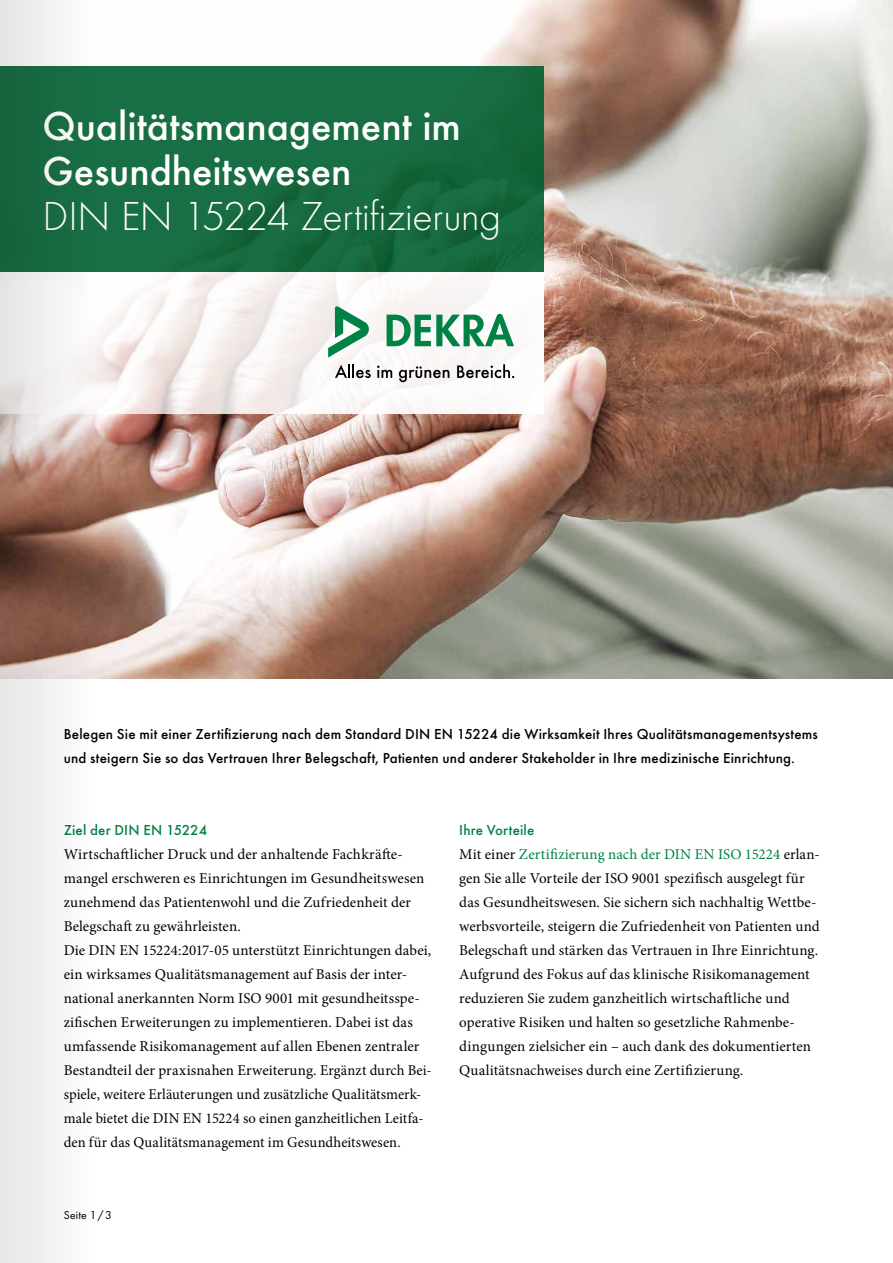
<style>
.page{position:relative;width:893px;height:1263px;background:#fff}
.page>*{position:absolute;margin:0;border:0;box-sizing:border-box;transform-origin:0 0}
.t1{font:500 42px/45px "Futura";color:#fff}
.t2{font:300 42px "Futura";letter-spacing:-.01em;color:#fff}
.t3{font:15px/24px "Minion Pro";letter-spacing:.005em;color:#000}
.t4{font:500 15px/24px "Futura";letter-spacing:.01em;color:#000}
.t5{font:500 15px "Futura";letter-spacing:.01em;color:#008244}
.t6{font:12px "Futura Boo";letter-spacing:.015em;color:#000}
.s1{color:#008244}
</style>
<div class="page">
<img style="left:96px;top:0;width:797px;height:679px">
<div style="left:0;top:67px;width:544px;height:205px;background:linear-gradient(to bottom,#196f44,#16693e)"></div>
<svg style="left:96px;top:272px;width:448px;height:142px"></svg>
<svg style="left:387px;top:314px;width:127px;height:32px"></svg>
<svg style="left:328px;top:306px;width:41px;height:52px"></svg>
<svg style="left:335px;top:364px;width:36px;height:14px"></svg>
<svg style="left:377px;top:366px;width:15px;height:12px"></svg>
<svg style="left:399px;top:366px;width:50px;height:16px"></svg>
<svg style="left:457px;top:364px;width:57px;height:14px"></svg>
<svg style="left:0;top:0;width:96px;height:1263px"></svg>
<h1 class="t1" style="left:43px;top:100px;width:420px">Qualitätsmanagement im<br>Gesundheitswesen</h1>
<h1 class="t2" style="left:43px;top:189px;width:460px">DIN EN 15224 Zertifizierung</h1>
<p class="t4" style="left:64px;top:720px;width:756px">Belegen Sie mit einer Zertifizierung nach dem Standard DIN EN 15224 die Wirksamkeit Ihres Qualitätsmanagementsystems und steigern Sie so das Vertrauen Ihrer Belegschaft, Patienten und anderer Stakeholder in Ihre medizinische Einrichtung.</p>
<p class="t5" style="left:64px;top:818px;width:145px">Ziel der DIN EN 15224</p>
<p class="t3" style="left:64px;top:842px;width:369px">Wirtschaftlicher Druck und der anhaltende Fachkräfte&shy;mangel erschweren es Einrichtungen im Gesundheitswesen zunehmend das Patientenwohl und die Zufriedenheit der Belegschaft zu gewährleisten.<br>Die DIN EN 15224:2017-05 unterstützt Einrichtungen dabei, ein wirksames Qualitätsmanagement auf Basis der inter&shy;national anerkannten Norm ISO 9001 mit gesundheitsspe&shy;zifischen Erweiterungen zu implementieren. Dabei ist das umfassende Risikomanagement auf allen Ebenen zentraler Bestandteil der praxisnahen Erweiterung. Ergänzt durch Bei&shy;spiele, weitere Erläuterungen und zusätzliche Qualitätsmerk&shy;male bietet die DIN EN 15224 so einen ganzheitlichen Leitfa&shy;den für das Qualitätsmanagement im Gesundheitswesen.</p>
<p class="t6" style="left:64px;top:1206px;width:50px">Seite 1/3</p>
<p class="t5" style="left:459px;top:818px;width:77px">Ihre Vorteile</p>
<p class="t3" style="left:459px;top:842px;width:362px">Mit einer <span class="s1">Zertifizierung nach der DIN EN ISO 15224</span> erlan&shy;gen Sie alle Vorteile der ISO 9001 spezifisch ausgelegt für das Gesundheitswesen. Sie sichern sich nachhaltig Wettbe&shy;werbsvorteile, steigern die Zufriedenheit von Patienten und Belegschaft und stärken das Vertrauen in Ihre Einrichtung.<br>Aufgrund des Fokus auf das klinische Risikomanagement reduzieren Sie zudem ganzheitlich wirtschaftliche und operative Risiken und halten so gesetzliche Rahmenbe&shy;dingungen zielsicher ein – auch dank des dokumentierten Qualitätsnachweises durch eine Zertifizierung.</p>
</div>
